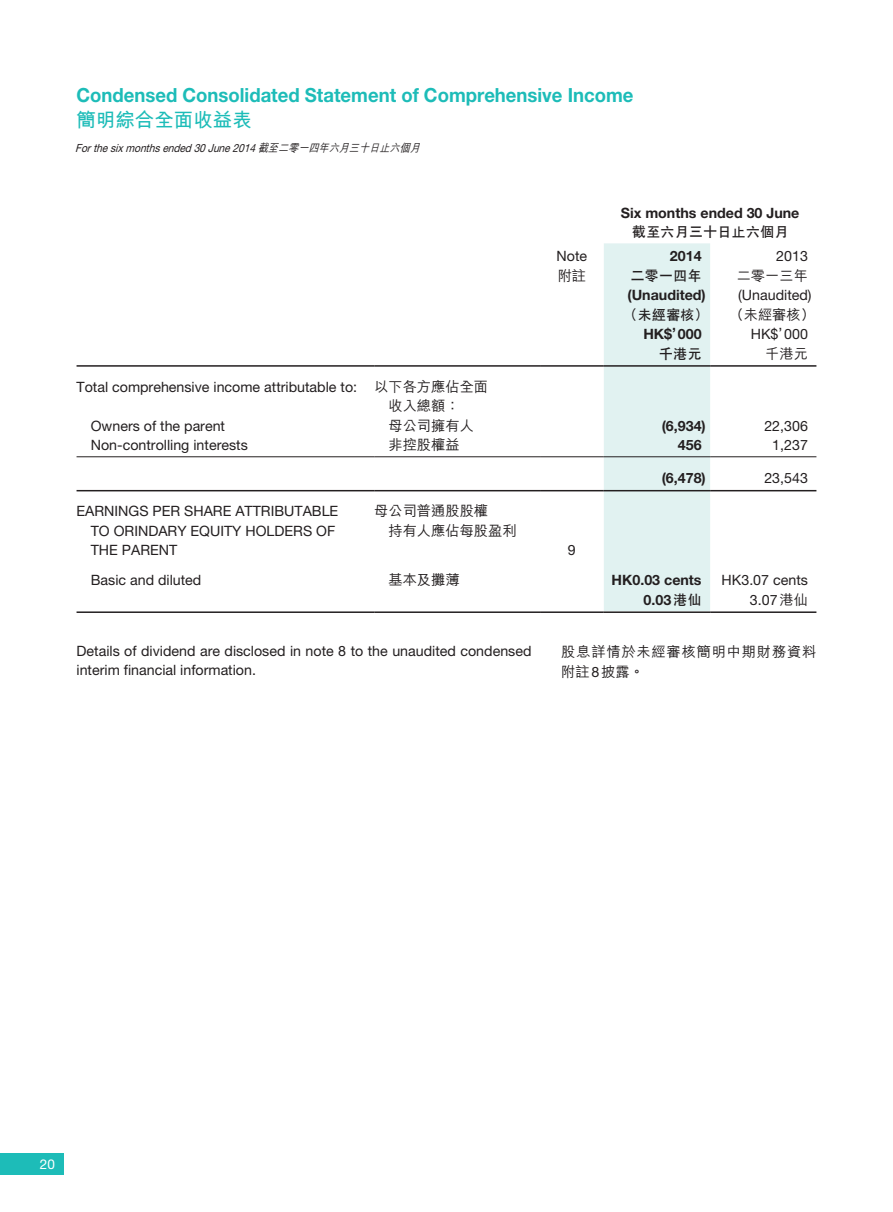
<style>
.page{position:relative;width:893px;height:1212px;background:#fff}
.page>*{position:absolute;margin:0;border:0;box-sizing:border-box;transform-origin:0 0}
.t1{font:700 19.5px "Helvetica Neue LT Std";color:#1dbcb8;scale:.95 1}
.t2{font:700 19.5px "M Hei HK";color:#1dbcb8}
._1__內文{font:14.25px/19.5px "Helvetica Neue LT Std";color:#231f20}
._1__內文-2{font:700 14.25px "Helvetica Neue LT Std";color:#231f20}
._1__內文-3{font:500 14.25px "M Hei HK";color:#231f20}
._1__內文-4{font:700 14.25px "C Hei 2 HK";color:#231f20}
._1__內文-5{font:500 14.25px/19.5px "M Hei HK";letter-spacing:.055em;color:#231f20}
.t3{font:13.5px "Helvetica Neue LT Std";color:#fff}
.t4{font:italic 11.25px "Helvetica Neue LT Std";color:#231f20;scale:.9 1}
.s1{font-family:"M Hei HK";font-weight:500}
.s2{font-weight:700}
.s3{font-family:"C Hei 2 HK"}
.s4{font-family:"Helvetica Neue LT Std";font-weight:400}
</style>
<div class="page">
<div style="left:0;top:1154px;width:64px;height:21px;background:#1dbcb8"></div>
<div style="left:604px;top:243px;width:106px;height:368px;background:#e1f2f1"></div>
<hr style="left:77px;top:365px;width:297px;height:2px;background:#231f20">
<hr style="left:374px;top:365px;width:166px;height:2px;background:#231f20">
<hr style="left:540px;top:365px;width:64px;height:2px;background:#231f20">
<hr style="left:604px;top:365px;width:106px;height:2px;background:#231f20">
<hr style="left:710px;top:365px;width:106px;height:2px;background:#231f20">
<hr style="left:77px;top:456px;width:297px;height:1px;background:#231f20">
<hr style="left:374px;top:456px;width:166px;height:1px;background:#231f20">
<hr style="left:540px;top:456px;width:64px;height:1px;background:#231f20">
<hr style="left:604px;top:456px;width:106px;height:1px;background:#231f20">
<hr style="left:710px;top:456px;width:106px;height:1px;background:#231f20">
<hr style="left:77px;top:490px;width:297px;height:1px;background:#231f20">
<hr style="left:374px;top:490px;width:166px;height:1px;background:#231f20">
<hr style="left:540px;top:490px;width:64px;height:1px;background:#231f20">
<hr style="left:604px;top:490px;width:106px;height:1px;background:#231f20">
<hr style="left:710px;top:490px;width:106px;height:1px;background:#231f20">
<hr style="left:77px;top:611px;width:297px;height:2px;background:#231f20">
<hr style="left:374px;top:611px;width:166px;height:2px;background:#231f20">
<hr style="left:540px;top:611px;width:64px;height:2px;background:#231f20">
<hr style="left:604px;top:611px;width:106px;height:2px;background:#231f20">
<hr style="left:710px;top:611px;width:106px;height:2px;background:#231f20">
<h1 class="t1" style="left:76px;top:83px;width:588px">Condensed Consolidated Statement of Comprehensive Income</h1>
<h1 class="t2" style="left:76px;top:105px;width:177px">簡明綜合全面收益表</h1>
<p class="t4" style="left:75px;top:141px;width:389px">For the six months ended 30 June 2014 <span class="s1">截至二零一四年六月三十日止六個月</span></p>
<p class="_1__內文-2" style="left:621px;top:204px;width:180px">Six months ended 30 June</p>
<p class="_1__內文-4" style="left:632px;top:225px;width:158px">截至六月三十日止六個月</p>
<p class="_1__內文" style="left:557px;top:246px;width:32px">Note</p>
<p class="_1__內文-2" style="left:670px;top:247px;width:33px">2014</p>
<p class="_1__內文" style="left:776px;top:246px;width:33px">2013</p>
<p class="_1__內文-3" style="left:558px;top:265px;width:30px">附註</p>
<p class="_1__內文-4" style="left:630px;top:268px;width:73px">二零一四年</p>
<p class="_1__內文-3" style="left:737px;top:265px;width:73px">二零一三年</p>
<p class="_1__內文-2" style="left:627px;top:286px;width:80px">(Unaudited)</p>
<p class="_1__內文" style="left:738px;top:285px;width:75px">(Unaudited)</p>
<p class="_1__內文-4" style="left:623px;top:307px;width:87px">（未經審核）</p>
<p class="_1__內文-3" style="left:729px;top:304px;width:87px"><span class="s2">（</span>未經審核<span class="s2">）</span></p>
<p class="_1__內文-2" style="left:643px;top:325px;width:60px">HK$’000</p>
<p class="_1__內文" style="left:751px;top:324px;width:59px">HK$’000</p>
<p class="_1__內文-4" style="left:659px;top:346px;width:44px">千港元</p>
<p class="_1__內文-3" style="left:765px;top:343px;width:44px">千港元</p>
<p class="_1__內文" style="left:77px;top:377px;width:282px">Total comprehensive income attributable to:</p>
<p class="_1__內文-3" style="left:374px;top:376px;width:116px">以下各方應佔全面</p>
<p class="_1__內文-3" style="left:388px;top:395px;width:73px">收入總額<span class="s2">：</span></p>
<p class="_1__內文" style="left:91px;top:416px;width:136px">Owners of the parent</p>
<p class="_1__內文-3" style="left:388px;top:415px;width:87px">母公司擁有人</p>
<p class="_1__內文-2" style="left:662px;top:417px;width:46px">(6,934)</p>
<p class="_1__內文" style="left:764px;top:416px;width:45px">22,306</p>
<p class="_1__內文" style="left:91px;top:435px;width:159px">Non-controlling interests</p>
<p class="_1__內文-3" style="left:388px;top:434px;width:73px">非控股權益</p>
<p class="_1__內文-2" style="left:678px;top:436px;width:25px">456</p>
<p class="_1__內文" style="left:772px;top:435px;width:37px">1,237</p>
<p class="_1__內文-2" style="left:662px;top:469px;width:46px">(6,478)</p>
<p class="_1__內文" style="left:764px;top:468px;width:45px">23,543</p>
<p class="_1__內文" style="left:77px;top:501px;width:263px">EARNINGS PER SHARE ATTRIBUTABLE</p>
<p class="_1__內文" style="left:91px;top:521px;width:246px">TO ORINDARY EQUITY HOLDERS OF</p>
<p class="_1__內文" style="left:91px;top:540px;width:88px">THE PARENT</p>
<p class="_1__內文-3" style="left:374px;top:501px;width:115px">母公司普通股股權</p>
<p class="_1__內文-3" style="left:388px;top:520px;width:130px">持有人應佔每股盈利</p>
<p class="_1__內文" style="left:568px;top:540px;width:9px">9</p>
<p class="_1__內文" style="left:91px;top:570px;width:112px">Basic and diluted</p>
<p class="_1__內文-3" style="left:388px;top:570px;width:73px">基本及攤薄</p>
<p class="_1__內文-2" style="left:612px;top:571px;width:92px">HK0.03 cents</p>
<p class="_1__內文" style="left:722px;top:570px;width:88px">HK3.07 cents</p>
<p class="_1__內文-2" style="left:644px;top:591px;width:60px">0.03<span class="s3">港仙</span></p>
<p class="_1__內文" style="left:750px;top:590px;width:60px">3.07<span class="s1">港仙</span></p>
<p class="_1__內文" style="left:77px;top:640px;width:456px">Details of dividend are disclosed in note 8 to the unaudited condensed interim financial information.</p>
<p class="_1__內文-5" style="left:561px;top:641px;width:257px">股息詳情於未經審核簡明中期財務資料附註<span class="s4">8</span>披露<span class="s2">。</span></p>
<p class="t3" style="left:40px;top:1156px;width:17px">20</p>
</div>
